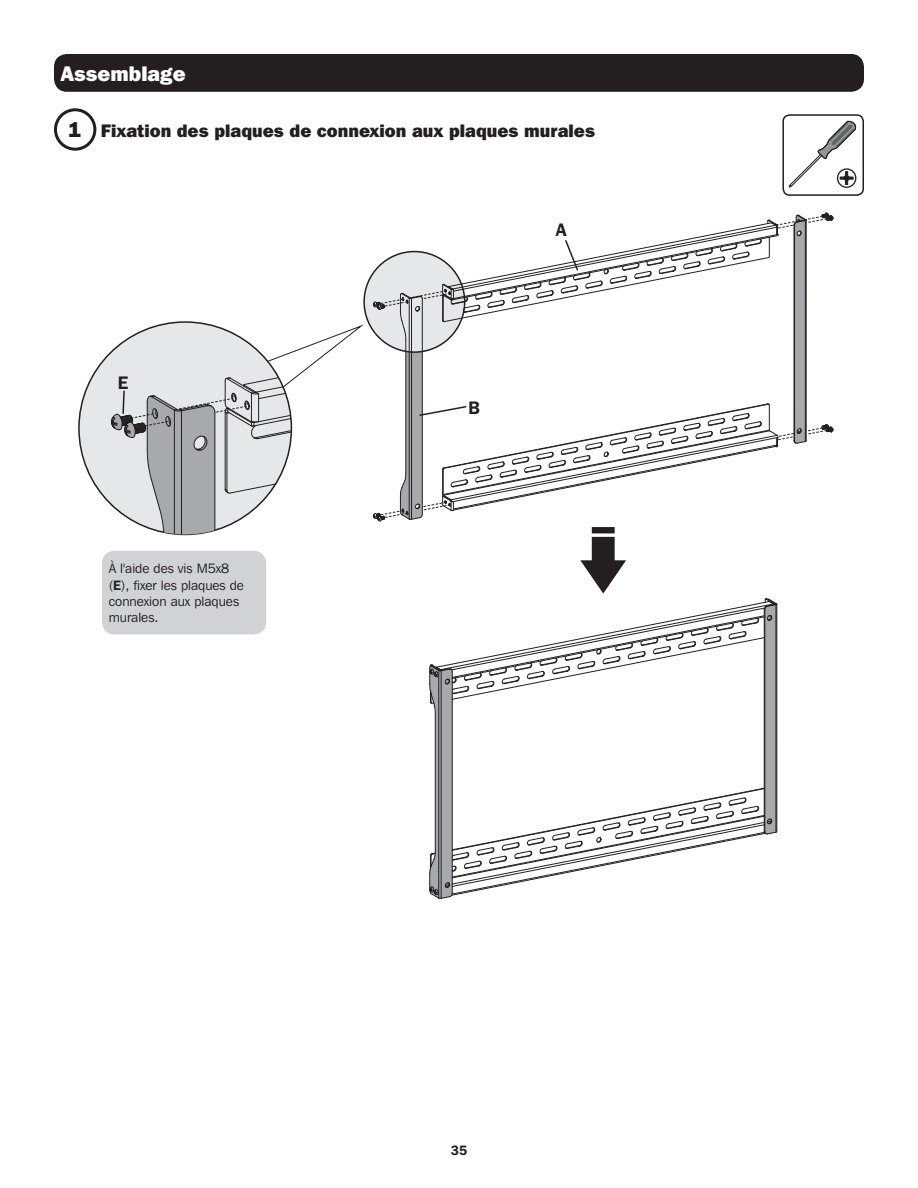
<style>
.page{position:relative;width:918px;height:1188px;background:#fff}
.page>*{position:absolute;margin:0;border:0;box-sizing:border-box;transform-origin:0 0}
.t1{font:800 21px "Franklin Gothic IT Cby BT";color:#fff}
.t2{font:800 21px "Franklin Gothic IT Cby BT";color:#231f20}
.t3{font:800 18px "Franklin Gothic IT Cby BT";color:#231f20}
.t4{font:600 18px "Franklin Gothic IT Cby BT";color:#231f20}
.t5{font:13.5px/16.2px "Franklin Gothic IT Cby BT";color:#231f20}
.t6{font:600 13.5px "Franklin Gothic IT Cby BT";color:#231f20}
.s1{font-weight:600}
</style>
<div class="page">
<div style="left:54px;top:54px;width:810px;height:38px;background:#231f20;border-radius:13px"></div>
<div style="left:54px;top:108px;width:42px;height:43px;border:3px solid #231f20;border-radius:50%"></div>
<svg style="left:364px;top:252px;width:101px;height:100px"></svg>
<svg style="left:373px;top:212px;width:461px;height:687px"></svg>
<div style="left:79px;top:322px;width:212px;height:212px;background:#e6e7e9;border-radius:50%"></div>
<svg style="left:109px;top:325px;width:253px;height:227px"></svg>
<svg style="left:788px;top:120px;width:69px;height:68px"></svg>
<div style="left:837px;top:168px;width:19px;height:20px;border:1px solid #231f20;border-radius:50%"></div>
<div style="left:782px;top:114px;width:82px;height:82px;border:2px solid #231f20;border-radius:6px"></div>
<div style="left:102px;top:551px;width:164px;height:83px;background:#d1d2d4;border-radius:13px"></div>
<p class="t1" style="left:61px;top:61px;width:127px">Assemblage</p>
<p class="t2" style="left:68px;top:116px;width:14px">1</p>
<p class="t3" style="left:101px;top:119px;width:496px">Fixation des plaques de connexion aux plaques murales</p>
<p class="t4" style="left:118px;top:371px;width:12px">E</p>
<p class="t5" style="left:109px;top:560px;width:137px">À l'aide des vis M5x8 (<span class="s1">E</span>), fixer les plaques de connexion aux plaques murales.</p>
<p class="t4" style="left:469px;top:396px;width:13px">B</p>
<p class="t4" style="left:556px;top:218px;width:12px">A</p>
<p class="t6" style="left:451px;top:1142px;width:18px">35</p>
</div>
